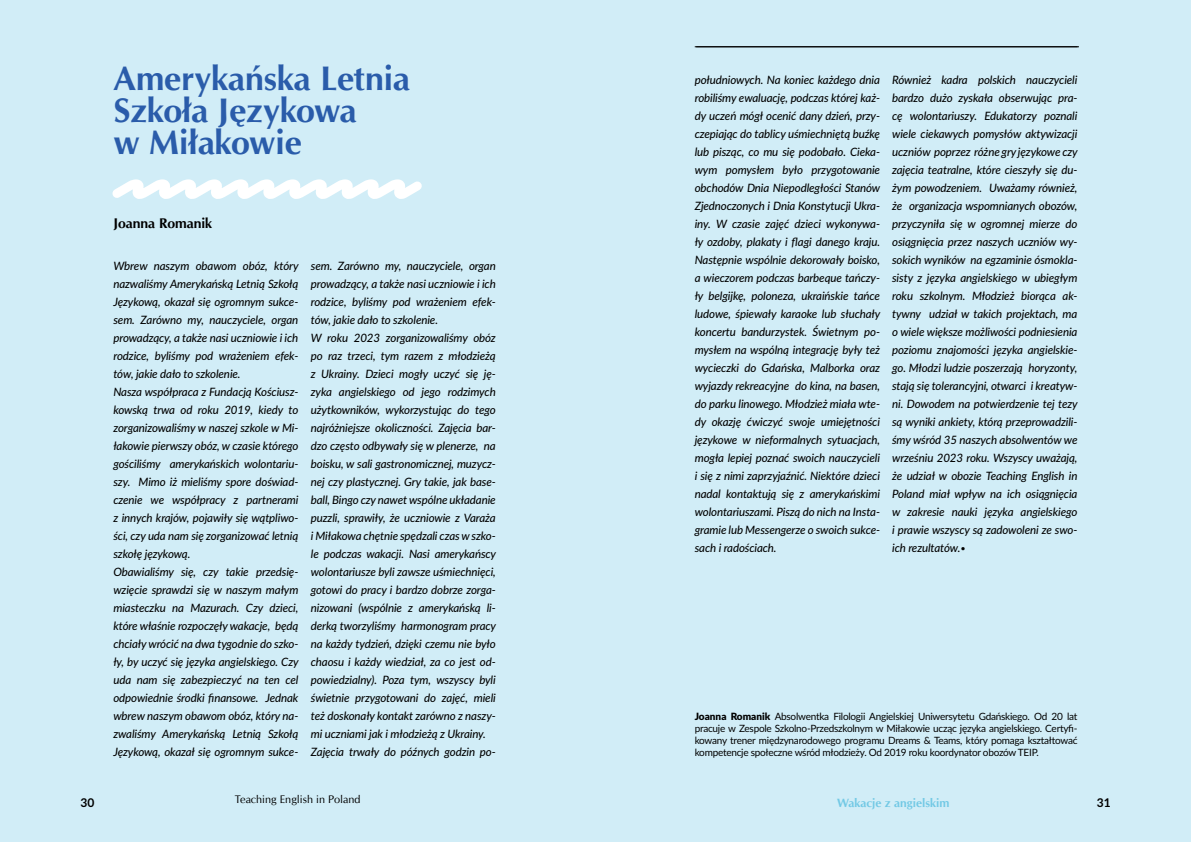
<style>
.page{position:relative;width:1191px;height:842px;background:#d1edf7}
.page>*{position:absolute;margin:0;border:0;box-sizing:border-box;transform-origin:0 0}
.t1{font:700 34px/32px "URW Classico";color:#2a5caa}
.t2{font:700 14px "URW Classico";color:#000}
.t3{font:700 12px "URW Classico";color:#73c9e5}
.t4{font:700 12px "Lato";color:#000}
.t5{font:italic 500 11.5px/18px "Lato";letter-spacing:-.01em;color:#000;text-align:justify}
.t6{font:11px "URW Classico";color:#000}
.t7{font:10px/12px "Lato";letter-spacing:-.025em;color:#000;text-align:justify}
.s1{font-family:"DIN Pro";font-weight:400;font-style:normal;font-size:10px}
.s2{font-weight:900}
</style>
<div class="page">
<hr style="left:694px;top:46px;width:383px;height:1px;background:#000">
<svg style="left:112px;top:179px;width:310px;height:20px"></svg>
<hr style="left:696px;top:46px;width:383px;height:1px;background:#000">
<h1 class="t1" style="left:113px;top:62px;width:298px">Amerykańska Letnia<br>Szkoła Językowa<br>w Miłakowie</h1>
<p class="t2" style="left:113px;top:214px;width:100px">Joanna Romanik</p>
<p class="t5" style="left:113px;top:256px;width:187px;text-align:left">Wbrew naszym obawom obóz, który nazwaliśmy Amerykańską Letnią Szkołą Językową, okazał się ogromnym sukce&shy;sem. Zarówno my, nauczyciele, organ prowadzący, a także nasi uczniowie i ich rodzice, byliśmy pod wrażeniem efek&shy;tów, jakie dało to szkolenie.<br>Nasza współpraca z Fundacją Kościusz&shy;kowską trwa od roku 2019, kiedy to zorganizowaliśmy w naszej szkole w Mi&shy;łakowie pierwszy obóz, w czasie którego gościliśmy amerykańskich wolontariu&shy;szy. Mimo iż mieliśmy spore doświad&shy;czenie we współpracy z partnerami z innych krajów, pojawiły się wątpliwo&shy;ści, czy uda nam się zorganizować letnią szkołę językową.<br>Obawialiśmy się, czy takie przedsię&shy;wzięcie sprawdzi się w naszym małym miasteczku na Mazurach. Czy dzieci, które właśnie rozpoczęły wakacje, będą chciały wrócić na dwa tygodnie do szko&shy;ły, by uczyć się języka angielskiego. Czy uda nam się zabezpieczyć na ten cel odpowiednie środki finansowe. Jednak wbrew naszym obawom obóz, który na&shy;zwaliśmy Amerykańską Letnią Szkołą Językową, okazał się ogromnym sukce-</p>
<p class="t5" style="left:311px;top:256px;width:187px;text-align:left">sem. Zarówno my, nauczyciele, organ prowadzący, a także nasi uczniowie i ich rodzice, byliśmy pod wrażeniem efek&shy;tów, jakie dało to szkolenie.<br>W roku 2023 zorganizowaliśmy obóz po raz trzeci, tym razem z młodzieżą z Ukrainy. Dzieci mogły uczyć się ję&shy;zyka angielskiego od jego rodzimych użytkowników, wykorzystując do tego najróżniejsze okoliczności. Zajęcia bar&shy;dzo często odbywały się w plenerze, na boisku, w sali gastronomicznej, muzycz&shy;nej czy plastycznej. Gry takie, jak base&shy;ball, Bingo czy nawet wspólne układanie puzzli, sprawiły, że uczniowie z Varaża i Miłakowa chętnie spędzali czas w szko&shy;le podczas wakacji. Nasi amerykańscy wolontariusze byli zawsze uśmiechnięci, gotowi do pracy i bardzo dobrze zorga&shy;nizowani (wspólnie z amerykańską li&shy;derką tworzyliśmy harmonogram pracy na każdy tydzień, dzięki czemu nie było chaosu i każdy wiedział, za co jest od&shy;powiedzialny). Poza tym, wszyscy byli świetnie przygotowani do zajęć, mieli też doskonały kontakt zarówno z naszy&shy;mi uczniami jak i młodzieżą z Ukrainy.<br>Zajęcia trwały do późnych godzin po-</p>
<p class="t5" style="left:694px;top:70px;width:187px">południowych. Na koniec każdego dnia robiliśmy ewaluację, podczas której każ&shy;dy uczeń mógł ocenić dany dzień, przy&shy;czepiając do tablicy uśmiechniętą buźkę lub pisząc, co mu się podobało. Cieka&shy;wym pomysłem było przygotowanie obchodów Dnia Niepodległości Stanów Zjednoczonych i Dnia Konstytucji Ukra&shy;iny. W czasie zajęć dzieci wykonywa&shy;ły ozdoby, plakaty i flagi danego kraju.<br>Następnie wspólnie dekorowały boisko, a wieczorem podczas barbeque tańczy&shy;ły belgijkę, poloneza, ukraińskie tańce ludowe, śpiewały karaoke lub słuchały koncertu bandurzystek. Świetnym po&shy;mysłem na wspólną integrację były też wycieczki do Gdańska, Malborka oraz wyjazdy rekreacyjne do kina, na basen, do parku linowego. Młodzież miała wte&shy;dy okazję ćwiczyć swoje umiejętności językowe w nieformalnych sytuacjach, mogła lepiej poznać swoich nauczycieli i się z nimi zaprzyjaźnić. Niektóre dzieci nadal kontaktują się z amerykańskimi wolontariuszami. Piszą do nich na Insta&shy;gramie lub Messengerze o swoich sukce&shy;sach i radościach.</p>
<p class="t5" style="left:892px;top:70px;width:187px">Również kadra polskich nauczycieli bardzo dużo zyskała obserwując pra&shy;cę wolontariuszy. Edukatorzy poznali wiele ciekawych pomysłów aktywizacji uczniów poprzez różne gry językowe czy zajęcia teatralne, które cieszyły się du&shy;żym powodzeniem. Uważamy również, że organizacja wspomnianych obozów, przyczyniła się w ogromnej mierze do osiągnięcia przez naszych uczniów wy&shy;sokich wyników na egzaminie ósmokla&shy;sisty z języka angielskiego w ubiegłym roku szkolnym. Młodzież biorąca ak&shy;tywny udział w takich projektach, ma o wiele większe możliwości podniesienia poziomu znajomości języka angielskie&shy;go. Młodzi ludzie poszerzają horyzonty, stają się tolerancyjni, otwarci i kreatyw&shy;ni. Dowodem na potwierdzenie tej tezy są wyniki ankiety, którą przeprowadzili&shy;śmy wśród 35 naszych absolwentów we wrześniu 2023 roku. Wszyscy uważają, że udział w obozie Teaching English in Poland miał wpływ na ich osiągnięcia w zakresie nauki języka angielskiego i prawie wszyscy są zadowoleni ze swo&shy;ich rezultatów.<span class="s1">•</span></p>
<p class="t7" style="left:694px;top:710px;width:384px"><span class="s2">Joanna Romanik</span> Absolwentka Filologii Angielskiej Uniwersytetu Gdańskiego. Od 20 lat pracuje w Zespole Szkolno-Przedszkolnym w Miłakowie ucząc języka angielskiego. Certyfi&shy;kowany trener międzynarodowego programu Dreams &amp; Teams, który pomaga kształtować kompetencje społeczne wśród młodzieży. Od 2019 roku koordynator obozów TEIP.</p>
<p class="t4" style="left:80px;top:793px;width:15px">30</p>
<p class="t6" style="left:235px;top:792px;width:127px">Teaching English in Poland</p>
<p class="t3" style="left:837px;top:795px;width:114px">Wakacje z angielskim</p>
<p class="t4" style="left:1097px;top:793px;width:15px">31</p>
</div>
